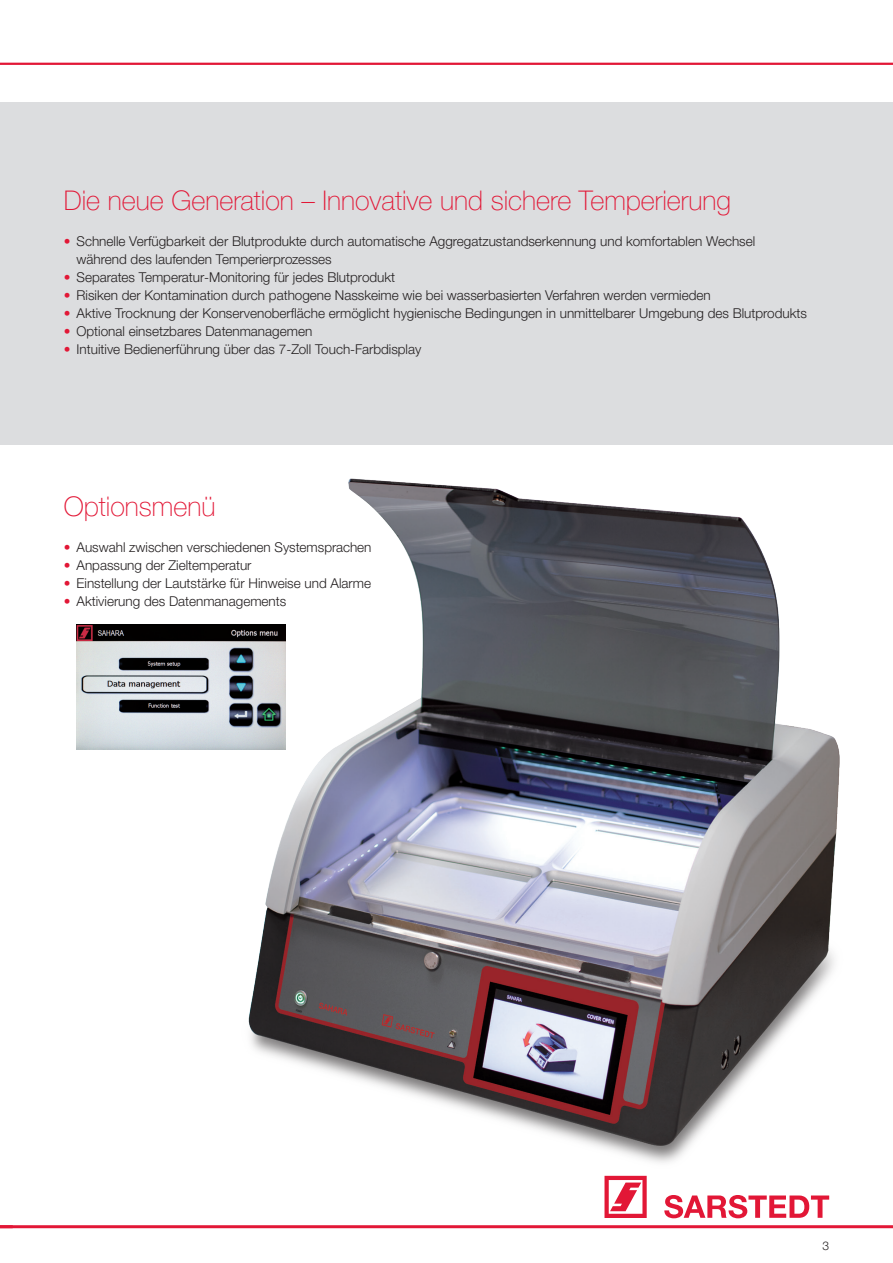
<style>
.page{position:relative;width:893px;height:1263px;background:#fff}
.page>*{position:absolute;margin:0;border:0;box-sizing:border-box;transform-origin:0 0}
.t1{font:100 27px "Helvetica Neue LTW1 G";color:#e21736}
.t2{font:300 13.5px/18px "Helvetica Neue LTW1 G";color:#231f20}
.t3{font:300 12px "Helvetica Neue LTW1 G";color:#231f20}
.s1{color:#e21736}
</style>
<div class="page">
<div style="left:0;top:102px;width:893px;height:342px;background:#dcdddf"></div>
<hr style="left:0;top:63px;width:893px;height:2px;background:#e21736">
<hr style="left:0;top:1225px;width:893px;height:3px;background:#e21736">
<svg style="left:604px;top:1208px;width:43px;height:10px"></svg>
<svg style="left:664px;top:1208px;width:159px;height:10px"></svg>
<img style="left:194px;top:444px;width:699px;height:764px">
<img style="left:76px;top:624px;width:209px;height:126px">
<h1 class="t1" style="left:64px;top:184px;width:669px">Die neue Generation – Innovative und sichere Temperierung</h1>
<p class="t2" style="left:77px;top:232px;width:680px;text-indent:-13px"><span class="s1">•</span> Schnelle Verfügbarkeit der Blutprodukte durch automatische Aggregatzustandserkennung und komfortablen Wechsel während des laufenden Temperierprozesses</p>
<p class="t2" style="left:64px;top:268px;width:333px"><span class="s1">•</span> Separates Temperatur-Monitoring für jedes Blutprodukt</p>
<p class="t2" style="left:64px;top:286px;width:648px"><span class="s1">•</span> Risiken der Kontamination durch pathogene Nasskeime wie bei wasserbasierten Verfahren werden vermieden</p>
<p class="t2" style="left:64px;top:304px;width:745px"><span class="s1">•</span> Aktive Trocknung der Konservenoberfläche ermöglicht hygienische Bedingungen in unmittelbarer Umgebung des Blutprodukts</p>
<p class="t2" style="left:64px;top:322px;width:250px"><span class="s1">•</span> Optional einsetzbares Datenmanagemen</p>
<p class="t2" style="left:64px;top:340px;width:359px"><span class="s1">•</span> Intuitive Bedienerführung über das 7-Zoll Touch-Farbdisplay</p>
<h1 class="t1" style="left:64px;top:490px;width:153px">Optionsmenü</h1>
<p class="t2" style="left:64px;top:538px;width:309px"><span class="s1">•</span> Auswahl zwischen verschiedenen Systemsprachen</p>
<p class="t2" style="left:64px;top:556px;width:189px"><span class="s1">•</span> Anpassung der Zieltemperatur</p>
<p class="t2" style="left:64px;top:574px;width:309px"><span class="s1">•</span> Einstellung der Lautstärke für Hinweise und Alarme</p>
<p class="t2" style="left:64px;top:592px;width:224px"><span class="s1">•</span> Aktivierung des Datenmanagements</p>
<p class="t3" style="left:822px;top:1238px;width:8px">3</p>
</div>
